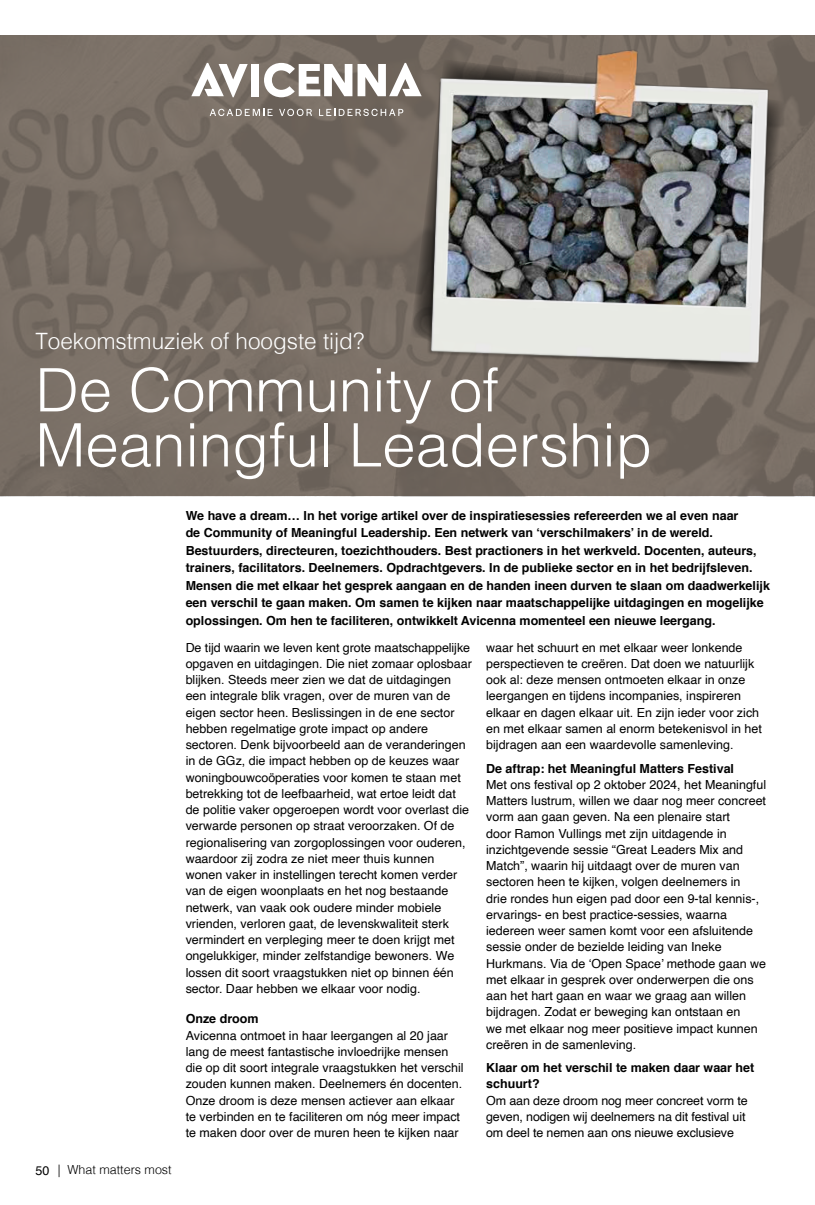
<style>
.page{position:relative;width:815px;height:1205px;background:#fff}
.page>*{position:absolute;margin:0;border:0;box-sizing:border-box;transform-origin:0 0}
.t1{font:300 60px/55px "Helvetica";color:#fff}
.t2{font:300 22.5px "Helvetica";color:#fff}
.t3{font:12.5px/16.2px "Helvetica";color:#000}
.t4{font:700 12.5px/17.5px "Helvetica";color:#000}
.t5{font:300 12.5px "Helvetica";color:#000}
.s1{font-weight:400}
</style>
<div class="page">
<img style="left:0;top:35px;width:815px;height:461px">
<svg style="left:191px;top:63px;width:57px;height:34px"></svg>
<div style="left:251px;top:64px;width:8px;height:32px;background:#fff"></div>
<svg style="left:264px;top:63px;width:88px;height:34px"></svg>
<svg style="left:358px;top:63px;width:46px;height:33px"></svg>
<svg style="left:210px;top:109px;width:63px;height:7px"></svg>
<svg style="left:279px;top:109px;width:33px;height:7px"></svg>
<svg style="left:319px;top:109px;width:84px;height:7px"></svg>
<img style="left:404px;top:35px;width:397px;height:348px">
<h2 class="t2" style="left:35px;top:322px;width:330px">Toekomstmuziek of hoogste tijd?</h2>
<h1 class="t1" style="left:35px;top:358px;width:618px">De Community of<br>Meaningful Leadership</h1>
<p class="t4" style="left:186px;top:507px;width:586px">We have a dream… In het vorige artikel over de inspiratiesessies refereerden we al even naar<br>de Community of Meaningful Leadership. Een netwerk van ‘verschilmakers’ in de wereld.<br>Bestuurders, directeuren, toezichthouders. Best practioners in het werkveld. Docenten, auteurs, trainers, facilitators. Deelnemers. Opdrachtgevers. In de publieke sector en in het bedrijfsleven.<br>Mensen die met elkaar het gesprek aangaan en de handen ineen durven te slaan om daadwerkelijk een verschil te gaan maken. Om samen te kijken naar maatschappelijke uitdagingen en mogelijke oplossingen. Om hen te faciliteren, ontwikkelt Avicenna momenteel een nieuwe leergang.</p>
<p class="t5" style="left:35px;top:1159px;width:138px"><span class="s1">50</span> | What matters most</p>
<p class="t3" style="left:186px;top:639px;width:288px">De tijd waarin we leven kent grote maatschappelijke opgaven en uitdagingen. Die niet zomaar oplosbaar blijken. Steeds meer zien we dat de uitdagingen een integrale blik vragen, over de muren van de eigen sector heen. Beslissingen in de ene sector hebben regelmatige grote impact op andere sectoren. Denk bijvoorbeeld aan de veranderingen in de GGz, die impact hebben op de keuzes waar woningbouwcoöperaties voor komen te staan met betrekking tot de leefbaarheid, wat ertoe leidt dat de politie vaker opgeroepen wordt voor overlast die verwarde personen op straat veroorzaken. Of de regionalisering van zorgoplossingen voor ouderen, waardoor zij zodra ze niet meer thuis kunnen wonen vaker in instellingen terecht komen verder van de eigen woonplaats en het nog bestaande netwerk, van vaak ook oudere minder mobiele vrienden, verloren gaat, de levenskwaliteit sterk vermindert en verpleging meer te doen krijgt met ongelukkiger, minder zelfstandige bewoners. We lossen dit soort vraagstukken niet op binnen één sector. Daar hebben we elkaar voor nodig.</p>
<p class="t4" style="left:186px;top:1010px;width:74px">Onze droom</p>
<p class="t3" style="left:186px;top:1027px;width:279px">Avicenna ontmoet in haar leergangen al 20 jaar lang de meest fantastische invloedrijke mensen die op dit soort integrale vraagstukken het verschil zouden kunnen maken. Deelnemers én docenten.<br>Onze droom is deze mensen actiever aan elkaar te verbinden en te faciliteren om nóg meer impact te maken door over de muren heen te kijken naar</p>
<p class="t3" style="left:486px;top:639px;width:277px">waar het schuurt en met elkaar weer lonkende perspectieven te creëren. Dat doen we natuurlijk ook al: deze mensen ontmoeten elkaar in onze leergangen en tijdens incompanies, inspireren elkaar en dagen elkaar uit. En zijn ieder voor zich en met elkaar samen al enorm betekenisvol in het bijdragen aan een waardevolle samenleving.</p>
<p class="t4" style="left:486px;top:759px;width:249px">De aftrap: het Meaningful Matters Festival</p>
<p class="t3" style="left:486px;top:776px;width:282px">Met ons festival op 2 oktober 2024, het Meaningful Matters lustrum, willen we daar nog meer concreet vorm aan gaan geven. Na een plenaire start<br>door Ramon Vullings met zijn uitdagende in inzichtgevende sessie “Great Leaders Mix and Match”, waarin hij uitdaagt over de muren van sectoren heen te kijken, volgen deelnemers in<br>drie rondes hun eigen pad door een 9-tal kennis-, ervarings- en best practice-sessies, waarna iedereen weer samen komt voor een afsluitende sessie onder de bezielde leiding van Ineke Hurkmans. Via de ‘Open Space’ methode gaan we met elkaar in gesprek over onderwerpen die ons aan het hart gaan en waar we graag aan willen bijdragen. Zodat er beweging kan ontstaan en<br>we met elkaar nog meer positieve impact kunnen creëren in de samenleving.</p>
<p class="t4" style="left:486px;top:1060px;width:270px;line-height:16.2px">Klaar om het verschil te maken daar waar het schuurt?</p>
<p class="t3" style="left:486px;top:1092px;width:263px">Om aan deze droom nog meer concreet vorm te geven, nodigen wij deelnemers na dit festival uit om deel te nemen aan ons nieuwe exclusieve</p>
</div>
